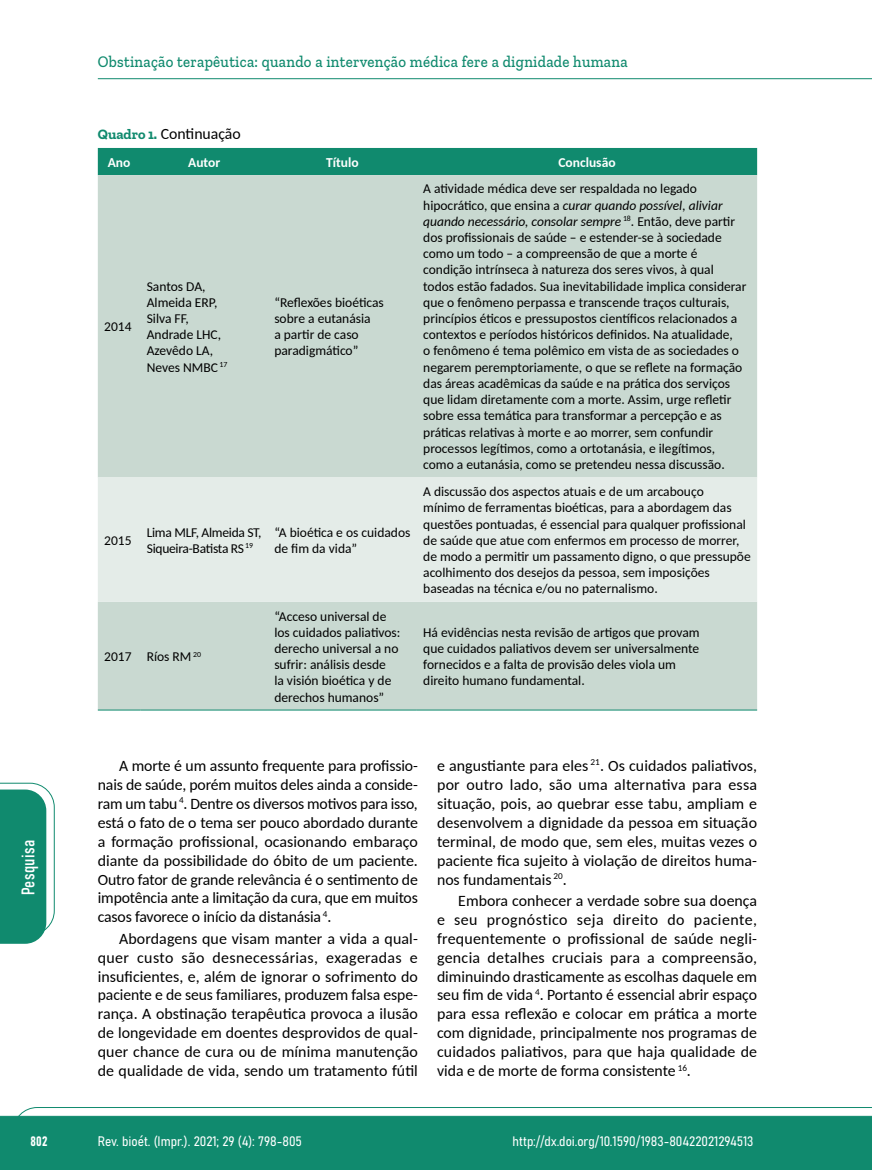
<style>
.page{position:relative;width:872px;height:1170px;background:#fff}
.page>*{position:absolute;margin:0;border:0;box-sizing:border-box;transform-origin:0 0}
.t1{font:18px "Bahnschrift";letter-spacing:.02em;color:#fff}
.t2{font:500 16.5px "Zilla Slab";letter-spacing:.02em;color:#108a6e;scale:.9 1}
.t3{font:15.75px/18.9px "Carlito";color:#000;text-align:justify}
.t4{font:13.5px/16.2px "Carlito";color:#000}
.t5{font:13.5px "Bahnschrift";color:#fff}
.t6{font:13.5px/16.2px "Carlito";letter-spacing:-.02em;color:#000}
.t7{font:700 13.5px "Carlito";color:#fff}
.s1{font-family:"Zilla Slab";font-weight:700;font-size:14.25px;color:#108a6e}
.s2{font-style:italic}
</style>
<div class="page">
<svg style="left:12px;top:1107px;width:860px;height:62px;background:#2e9880"></svg>
<hr style="left:98px;top:78px;width:774px;height:1px;background:#108a6e">
<div style="left:98px;top:148px;width:659px;height:27px;background:#108a6e"></div>
<div style="left:98px;top:175px;width:659px;height:534px;background:#c9d9d1"></div>
<div style="left:98px;top:477px;width:659px;height:125px;background:#e4ece8"></div>
<hr style="left:98px;top:709px;width:42px;height:1px;background:#108a6e">
<hr style="left:140px;top:709px;width:128px;height:1px;background:#108a6e">
<hr style="left:268px;top:709px;width:149px;height:1px;background:#108a6e">
<hr style="left:417px;top:709px;width:340px;height:1px;background:#108a6e">
<svg style="left:0;top:782px;width:55px;height:161px"></svg>
<p class="t2" style="left:98px;top:53px;width:590px">Obstinação terapêutica: quando a intervenção médica fere a dignidade humana</p>
<p class="t3" style="left:98px;top:124px;width:144px"><span class="s1">Quadro 1.</span> Continuação</p>
<p class="t7" style="left:108px;top:153px;width:24px">Ano</p>
<p class="t7" style="left:188px;top:153px;width:34px">Autor</p>
<p class="t7" style="left:326px;top:153px;width:34px">Título</p>
<p class="t7" style="left:558px;top:153px;width:59px">Conclusão</p>
<h1 class="t1" style="left:15px;top:895px;width:57px;rotate:-90deg">Pesquisa</h1>
<p class="t4" style="left:104px;top:318px;width:29px">2014</p>
<p class="t4" style="left:147px;top:277px;width:82px">Santos DA,<br>Almeida ERP,<br>Silva FF,<br>Andrade LHC,<br>Azevêdo LA,<br>Neves NMBC <sup>17</sup></p>
<p class="t4" style="left:274px;top:293px;width:111px">“Reflexões bioéticas sobre a eutanásia<br>a partir de caso paradigmático”</p>
<p class="t4" style="left:104px;top:531px;width:29px">2015</p>
<p class="t6" style="left:147px;top:523px;width:116px">Lima MLF, Almeida ST,<br>Siqueira-Batista RS <sup>19</sup></p>
<p class="t4" style="left:274px;top:523px;width:138px">“A bioética e os cuidados de fim da vida”</p>
<p class="t4" style="left:104px;top:647px;width:98px">2017 Ríos RM <sup>20</sup></p>
<p class="t4" style="left:274px;top:607px;width:128px">“Acceso universal de los cuidados paliativos: derecho universal a no sufrir: análisis desde<br>la visión bioética y de derechos humanos”</p>
<p class="t4" style="left:423px;top:180px;width:325px">A atividade médica deve ser respaldada no legado hipocrático, que ensina a <span class="s2">curar quando possível, aliviar quando necessário, consolar sempre</span> <sup>18</sup>. Então, deve partir dos profissionais de saúde – e estender-se à sociedade como um todo – a compreensão de que a morte é condição intrínseca à natureza dos seres vivos, à qual todos estão fadados. Sua inevitabilidade implica considerar que o fenômeno perpassa e transcende traços culturais, princípios éticos e pressupostos científicos relacionados a contextos e períodos históricos definidos. Na atualidade,<br>o fenômeno é tema polêmico em vista de as sociedades o negarem peremptoriamente, o que se reflete na formação das áreas acadêmicas da saúde e na prática dos serviços que lidam diretamente com a morte. Assim, urge refletir sobre essa temática para transformar a percepção e as práticas relativas à morte e ao morrer, sem confundir processos legítimos, como a ortotanásia, e ilegítimos, como a eutanásia, como se pretendeu nessa discussão.</p>
<p class="t4" style="left:423px;top:483px;width:329px">A discussão dos aspectos atuais e de um arcabouço<br>mínimo de ferramentas bioéticas, para a abordagem das questões pontuadas, é essencial para qualquer profissional de saúde que atue com enfermos em processo de morrer, de modo a permitir um passamento digno, o que pressupõe acolhimento dos desejos da pessoa, sem imposições baseadas na técnica e/ou no paternalismo.</p>
<p class="t4" style="left:423px;top:623px;width:278px">Há evidências nesta revisão de artigos que provam que cuidados paliativos devem ser universalmente fornecidos e a falta de provisão deles viola um direito humano fundamental.</p>
<p class="t3" style="left:98px;top:755px;width:322px;text-indent:21px">A morte é um assunto frequente para profissio&shy;nais de saúde, porém muitos deles ainda a conside&shy;ram um tabu <sup>4</sup>. Dentre os diversos motivos para isso, está o fato de o tema ser pouco abordado durante a formação profissional, ocasionando embaraço diante da possibilidade do óbito de um paciente.<br>Outro fator de grande relevância é o sentimento de impotência ante a limitação da cura, que em muitos casos favorece o início da distanásia <sup>4</sup>.</p>
<p class="t3" style="left:98px;top:928px;width:322px;text-indent:21px">Abordagens que visam manter a vida a qual&shy;quer custo são desnecessárias, exageradas e insuficientes, e, além de ignorar o sofrimento do paciente e de seus familiares, produzem falsa espe&shy;rança. A obstinação terapêutica provoca a ilusão de longevidade em doentes desprovidos de qual&shy;quer chance de cura ou de mínima manutenção de qualidade de vida, sendo um tratamento fútil</p>
<p class="t3" style="left:437px;top:755px;width:322px">e angustiante para eles <sup>21</sup>. Os cuidados paliativos, por outro lado, são uma alternativa para essa situação, pois, ao quebrar esse tabu, ampliam e desenvolvem a dignidade da pessoa em situação terminal, de modo que, sem eles, muitas vezes o paciente fica sujeito à violação de direitos huma&shy;nos fundamentais <sup>20</sup>.</p>
<p class="t3" style="left:437px;top:890px;width:322px;text-indent:21px">Embora conhecer a verdade sobre sua doença e seu prognóstico seja direito do paciente, frequentemente o profissional de saúde negli&shy;gencia detalhes cruciais para a compreensão, diminuindo drasticamente as escolhas daquele em seu fim de vida <sup>4</sup>. Portanto é essencial abrir espaço para essa reflexão e colocar em prática a morte com dignidade, principalmente nos programas de cuidados paliativos, para que haja qualidade de vida e de morte de forma consistente <sup>16</sup>.</p>
<p class="t5" style="left:30px;top:1130px;width:19px">802</p>
<p class="t5" style="left:98px;top:1131px;width:206px">Rev. bioét. (Impr.). 2021; 29 (4): 798-805</p>
<p class="t5" style="left:512px;top:1131px;width:242px">http://dx.doi.org/10.1590/1983-80422021294513</p>
</div>
